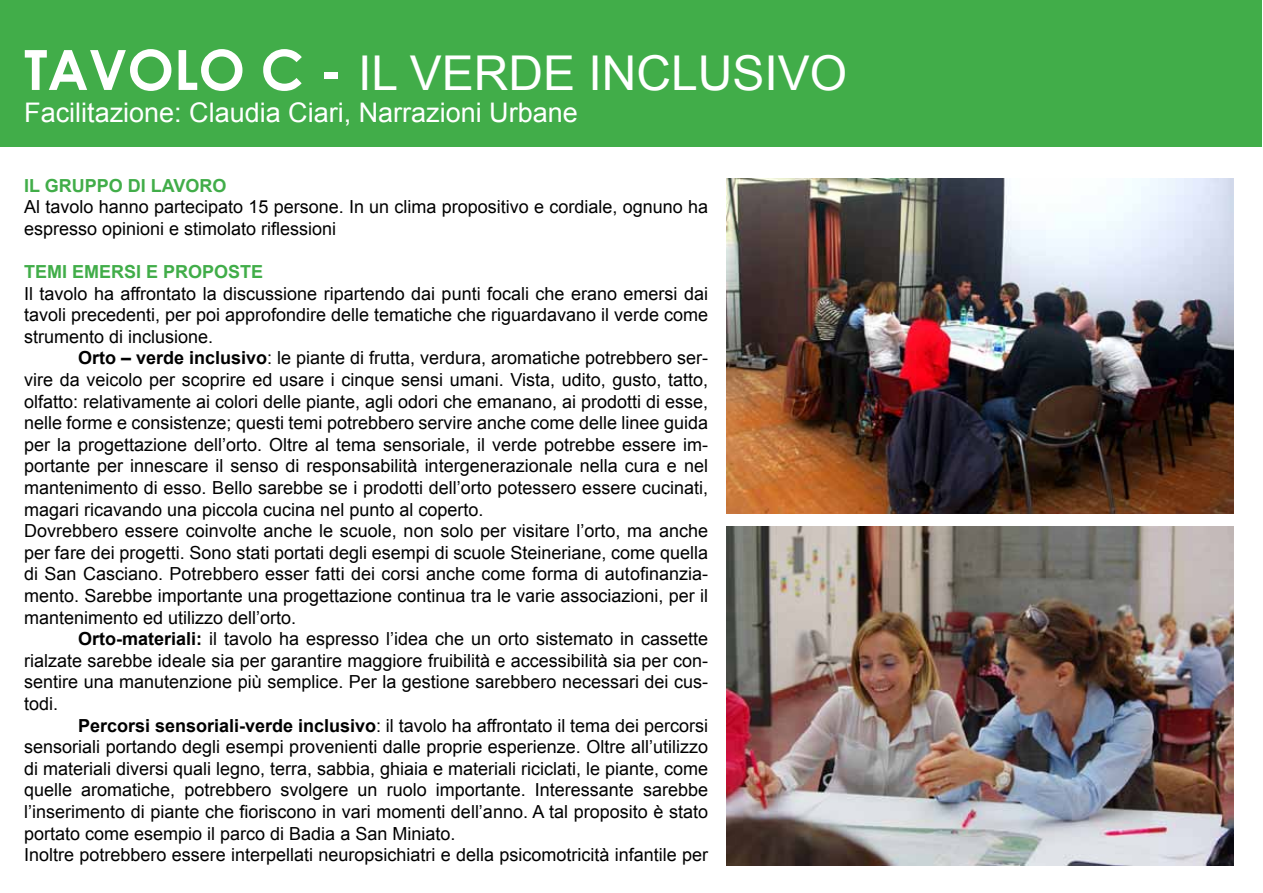
<style>
.page{position:relative;width:1263px;height:893px;background:#fff}
.page>*{position:absolute;margin:0;border:0;box-sizing:border-box;transform-origin:0 0}
.t1{font:700 55.5px "Century Gothic";color:#fff}
.t2{font:48px "Arial";color:#fff}
.t3{font:27px "Arial";color:#fff}
.t4{font:18px/21.6px "Arial";color:#000}
.t5{font:700 18px "Arial";color:#41ad49}
.s1{font-family:"Arial";font-weight:400;font-size:48px}
.s2{font-weight:700}
</style>
<div class="page">
<div style="left:1px;top:1px;width:1261px;height:146px;background:#41ad49"></div>
<img style="left:726px;top:178px;width:507px;height:336px">
<img style="left:726px;top:526px;width:507px;height:339px">
<h1 class="t1" style="left:24px;top:28px;width:451px">TAVOLO C - <span class="s1">Il verde</span></h1>
<h2 class="t2" style="left:588px;top:42px;width:250px">inclusivo</h2>
<h3 class="t3" style="left:24px;top:95px;width:555px">Facilitazione: Claudia Ciari, Narrazioni U rbane</h3>
<p class="t5" style="left:24px;top:173px;width:204px">il gruppo di lavoro</p>
<p class="t4" style="left:24px;top:196px;width:685px">Al tavolo hanno partecipato 15 persone. In un clima propositivo e cordiale, ognuno ha espresso opinioni e stimolato riflessioni</p>
<p class="t5" style="left:24px;top:260px;width:12px">TEMI</p>
<p class="t5" style="left:72px;top:260px;width:13px">EMERSI</p>
<p class="t5" style="left:146px;top:260px;width:31px">E PROPOSTE</p>
<p class="t4" style="left:24px;top:283px;width:685px;text-align:justify">Il tavolo ha affrontato la discussione ripartendo dai punti focali che erano emersi dai tavoli precedenti, per poi approfondire delle tematiche che riguardavano il verde come strumento di inclusione.</p>
<p class="t4" style="left:24px;top:347px;width:685px;text-indent:54px"><span class="s2">Orto – verde inclusivo</span>: le piante di frutta, verdura, aromatiche potrebbero ser&shy;vire da veicolo per scoprire ed usare i cinque sensi umani. Vista, udito, gusto, tatto, olfatto: relativamente ai colori delle piante, agli odori che emanano, ai prodotti di esse, nelle forme e consistenze; questi temi potrebbero servire anche come delle linee guida per la progettazione dell’orto. Oltre al tema sensoriale, il verde potrebbe essere im&shy;portante per innescare il senso di responsabilità intergenerazionale nella cura e nel mantenimento di esso. Bello sarebbe se i prodotti dell’orto potessero essere cucinati, magari ricavando una piccola cucina nel punto al coperto.<br>Dovrebbero essere coinvolte anche le scuole, non solo per visitare l’orto, ma anche per fare dei progetti. Sono stati portati degli esempi di scuole Steineriane, come quella di San Casciano. Potrebbero esser fatti dei corsi anche come forma di autofinanzia&shy;mento. Sarebbe importante una progettazione continua tra le varie associazioni, per il mantenimento ed utilizzo dell’orto.</p>
<p class="t4" style="left:24px;top:628px;width:685px;text-align:justify;text-indent:54px"><span class="s2">Orto-materiali:</span> il tavolo ha espresso l’idea che un orto sistemato in cassette rialzate sarebbe ideale sia per garantire maggiore fruibilità e accessibilità sia per con&shy;sentire una manutenzione più semplice. Per la gestione sarebbero necessari dei cus&shy;todi.</p>
<p class="t4" style="left:24px;top:715px;width:685px;text-indent:54px"><span class="s2">Percorsi sensoriali-verde inclusivo</span>: il tavolo ha affrontato il tema dei percorsi sensoriali portando degli esempi provenienti dalle proprie esperienze. Oltre all’utilizzo di materiali diversi quali legno, terra, sabbia, ghiaia e materiali riciclati, le piante, come quelle aromatiche, potrebbero svolgere un ruolo importante. Interessante sarebbe l’inserimento di piante che fioriscono in vari momenti dell’anno. A tal proposito è stato portato come esempio il parco di Badia a San Miniato.<br>Inoltre potrebbero essere interpellati neuropsichiatri e della psicomotricità infantile per</p>
</div>
